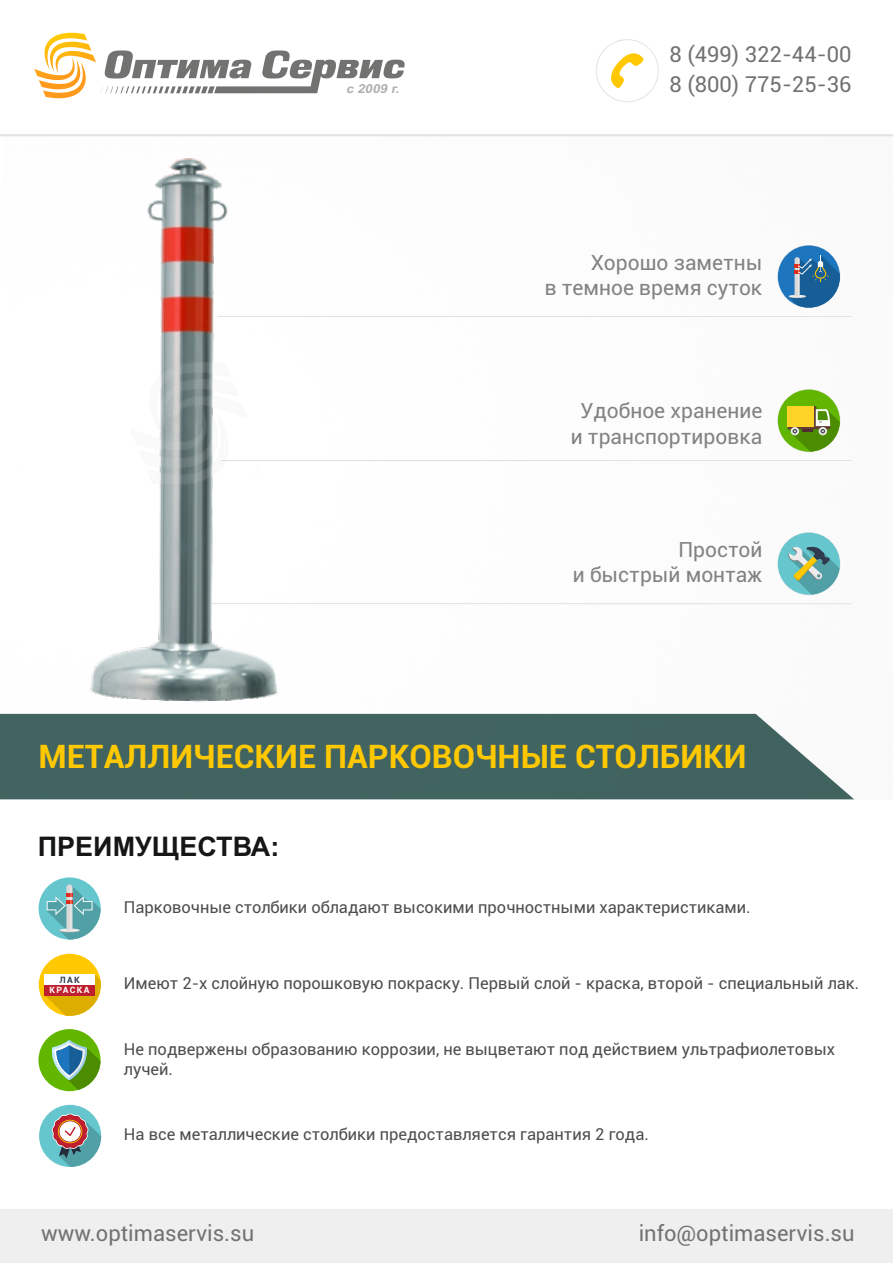
<style>
.page{position:relative;width:893px;height:1263px;background:#fff}
.page>*{position:absolute;margin:0;border:0;box-sizing:border-box;transform-origin:0 0}
.t1{font:700 32.55px "Roboto";color:#ffc801}
.t2{font:700 27px "Arial";color:#151616}
.t3{font:22.05px/30.2px "Roboto";color:#727271}
.t4{font:21px/25.2px "Roboto";color:#818281;text-align:right}
.t5{font:16.5px/19.8px "Roboto";color:#4e4e4d}
.t6{font:italic 700 12.45px "Arial";color:#afb0b0;scale:1.08 1}
.t7{font:700 8.85px "Roboto";letter-spacing:.15em;color:#fff}
.t8{font:700 8.85px "Roboto";color:#303b4f}
</style>
<div class="page">
<div style="left:0;top:1209px;width:893px;height:54px;background:#efefef"></div>
<svg style="left:34px;top:33px;width:371px;height:65px"></svg>
<hr style="left:0;top:134px;width:893px;height:2px;background:#e3e3e3">
<svg style="left:611px;top:53px;width:33px;height:35px"></svg>
<div style="left:596px;top:39px;width:63px;height:63px;border:1px solid #e3e3e3;border-radius:50%"></div>
<div style="left:0;top:714px;width:854px;height:85px;background:#416460"></div>
<div style="left:38px;top:1029px;width:63px;height:62px;background:#62b600;border-radius:50%"></div>
<svg style="left:52px;top:1040px;width:49px;height:50px"></svg>
<div style="left:39px;top:1105px;width:62px;height:62px;background:#66c6ce;border-radius:50%"></div>
<svg style="left:52px;top:1113px;width:49px;height:54px"></svg>
<div style="left:39px;top:954px;width:62px;height:62px;background:#ffc801;border-radius:50%"></div>
<svg style="left:45px;top:974px;width:56px;height:42px"></svg>
<div style="left:45px;top:985px;width:50px;height:10px;background:#bf1e2e"></div>
<div style="left:45px;top:974px;width:50px;height:11px;background:#fff"></div>
<div style="left:39px;top:877px;width:62px;height:62px;background:#66c6ce;border-radius:50%"></div>
<svg style="left:46px;top:884px;width:55px;height:55px"></svg>
<hr style="left:218px;top:316px;width:633px;height:1px;background:#e3e3e3">
<hr style="left:221px;top:460px;width:630px;height:1px;background:#e3e3e3">
<hr style="left:186px;top:603px;width:665px;height:1px;background:#e3e3e3">
<div style="left:778px;top:245px;width:62px;height:63px;background:#1d75bd;border-radius:50%"></div>
<svg style="left:789px;top:255px;width:51px;height:53px"></svg>
<div style="left:778px;top:533px;width:62px;height:62px;background:#66c6ce;border-radius:50%"></div>
<svg style="left:788px;top:547px;width:52px;height:48px"></svg>
<div style="left:778px;top:390px;width:62px;height:62px;background:#62b600;border-radius:50%"></div>
<svg style="left:788px;top:406px;width:52px;height:46px"></svg>
<img style="left:0;top:136px;width:497px;height:591px">
<p class="t6" style="left:346px;top:84px;width:53px">с 2009 г.</p>
<h3 class="t3" style="left:670px;top:42px;width:183px">8 (499) 322-44-00<br>8 (800) 775-25-36</h3>
<p class="t4" style="left:545px;top:252px;width:219px">Хорошо заметны<br>в темное время суток</p>
<p class="t4" style="left:571px;top:401px;width:193px;text-align:center">Удобное хранение и транспортировка</p>
<p class="t4" style="left:573px;top:539px;width:191px">Простой<br>и быстрый монтаж</p>
<h1 class="t1" style="left:39px;top:744px;width:710px">МЕТАЛЛИЧЕСКИЕ ПАРКОВОЧНЫЕ СТОЛБИКИ</h1>
<h2 class="t2" style="left:38px;top:837px;width:243px">ПРЕИМУЩЕСТВА:</h2>
<p class="t8" style="left:59px;top:976px;width:22px">ЛАК</p>
<p class="t7" style="left:49px;top:986px;width:42px">КРАСКА</p>
<p class="t5" style="left:124px;top:899px;width:628px">Парковочные столбики обладают высокими прочностными характеристиками.</p>
<p class="t5" style="left:124px;top:975px;width:737px">Имеют 2-х слойную порошковую покраску. Первый слой - краска, второй - специальный лак.</p>
<p class="t5" style="left:124px;top:1041px;width:713px">Не подвержены образованию коррозии, не выцветают под действием ультрафиолетовых лучей.</p>
<p class="t5" style="left:124px;top:1126px;width:526px">На все металлические столбики предоставляется гарантия 2 года.</p>
<h3 class="t3" style="left:41px;top:1220px;width:214px">www.optimaservis.su</h3>
<h3 class="t3" style="left:639px;top:1220px;width:217px">info@optimaservis.su</h3>
</div>
